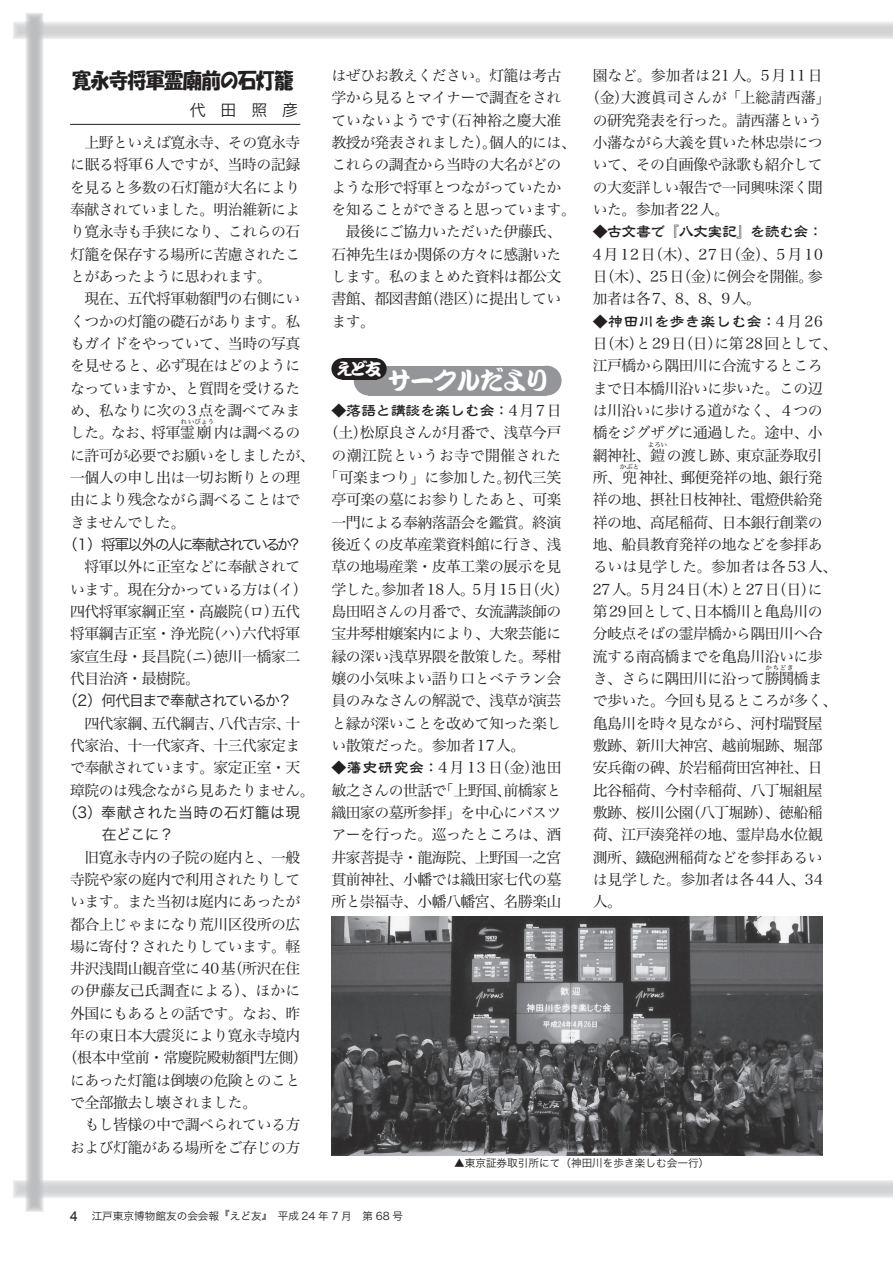
<style>
.page{position:relative;width:893px;height:1263px;background:#fff}
.page>*{position:absolute;margin:0;border:0;box-sizing:border-box;transform-origin:0 0}
.t1{font:25.5px "DF Kan Tei Ryu XB WIN RKSJ H";letter-spacing:-.095em;color:#fff}
.t2{font:21.3px "HGS Soei Kakupoptai";letter-spacing:-.04em;color:#231f20;scale:.9 1}
.t3{font:16.95px "DF Kan Tei Ryu XB WIN RKSJ H";color:#fff}
.t4{font:15.9px "Hira Kaku Pro W3";color:#231f20}
.t5{font:14.85px/22.4px "Hira Min Pro W3";letter-spacing:-.035em;color:#231f20}
.t6{font:14.85px/22.4px "Hira Kaku Pro W3";letter-spacing:.03em;color:#231f20}
.t7{font:14.85px "Hira Kaku Pro W3";letter-spacing:-.165em;color:#231f20}
.t8{font:14.85px "Hira Min Pro W3";color:#231f20}
.t9{font:14.85px "Hira Kaku Pro W3";letter-spacing:-.075em;color:#231f20}
.t10{font:14.85px "Hira Min Pro W3";letter-spacing:.03em;color:#231f20}
.t11{font:14.85px "Hira Min Pro W3";letter-spacing:.015em;color:#231f20}
.t12{font:14.85px "Hira Min Pro W3";letter-spacing:.005em;color:#231f20}
.t13{font:14.85px "Hira Min Pro W3";letter-spacing:.035em;color:#231f20}
.t14{font:500 14.4px "Reisho 101 Std";letter-spacing:-.01em;color:#231f20;scale:1.04 1}
.t15{font:500 14.4px "Reisho 101 Std";letter-spacing:-.035em;color:#231f20;scale:1.04 1}
.t16{font:500 14.4px "Reisho 101 Std";letter-spacing:.03em;color:#231f20;scale:1.04 1}
.t17{font:10.65px "Hira Kaku Pro W3";color:#231f20}
.t18{font:6.45px "Hira Min Pro W3";letter-spacing:.03em;color:#231f20}
.s1{font-family:"Hira Min Pro W3";font-weight:400;font-size:14.85px}
.s2{font-family:"Reisho 101 Std";font-weight:500;font-size:14.4px}
.s3{font-family:"Arial";font-size:13.8px}
</style>
<div class="page">
<img style="left:26px;top:13px;width:18px;height:1199px">
<img style="left:26px;top:21px;width:18px;height:18px">
<hr style="left:70px;top:124px;width:230px;height:1px;background:#231f20">
<div style="left:369px;top:366px;width:178px;height:29px;background:#939598"></div>
<div style="left:354px;top:366px;width:29px;height:29px;background:#939598;border-radius:50%"></div>
<div style="left:532px;top:366px;width:30px;height:29px;background:#939598;border-radius:50%"></div>
<div style="left:342px;top:358px;width:34px;height:21px;background:#231f20"></div>
<div style="left:331px;top:358px;width:22px;height:21px;background:#231f20;border-radius:50%"></div>
<div style="left:365px;top:358px;width:22px;height:21px;background:#231f20;border-radius:50%"></div>
<img style="left:331px;top:916px;width:492px;height:239px">
<h2 class="t2" style="left:72px;top:70px;width:247px">寛永寺将軍霊廟前の石灯籠</h2>
<p class="t4" style="left:190px;top:96px;width:110px">代　田　照　彦</p>
<p class="t5" style="left:70px;top:130px;width:232px">　上野といえば寛永寺、その寛永寺に眠る将軍6人ですが、当時の記録を見ると多数の石灯籠が大名により奉献されていました。明治維新により寛永寺も手狭になり、これらの石灯籠を保存する場所に苦慮されたことがあったように思われます。<br>　現在、五代将軍勅額門の右側にいくつかの灯籠の礎石があります。私もガイドをやっていて、当時の写真を見せると、必ず現在はどのようになっていますか、と質問を受けるため、私なりに次の3点を調べてみました。なお、将軍霊廟内は調べるの</p>
<p class="t18" style="left:181px;top:417px;width:35px">れいびょう</p>
<p class="t5" style="left:70px;top:443px;width:246px">に許可が必要でお願いをしましたが、一個人の申し出は一切お断りとの理由により残念ながら調べることはできませんでした。</p>
<p class="t7" style="left:63px;top:531px;width:241px">（1）将軍以外の人に奉献されているか？</p>
<p class="t5" style="left:70px;top:554px;width:239px">　将軍以外に正室などに奉献されています。現在分かっている方は（イ）四代将軍家綱正室・高巖院（ロ）五代将軍綱吉正室・浄光院（ハ）六代将軍家宣生母・長昌院（ニ）徳川一橋家二代目治済・最樹院。</p>
<p class="t9" style="left:63px;top:687px;width:231px">（2）何代目まで奉献されているか？</p>
<p class="t5" style="left:70px;top:710px;width:246px">　四代家綱、五代綱吉、八代吉宗、十代家治、十一代家斉、十三代家定まで奉献されています。家定正室・天璋院のは残念ながら見あたりません。</p>
<p class="t6" style="left:102px;top:800px;width:200px;text-indent:-39px">（3） 奉献された当時の石灯籠は現在どこに？</p>
<p class="t5" style="left:70px;top:844px;width:232px">　旧寛永寺内の子院の庭内と、一般</p>
<p class="t5" style="left:70px;top:867px;width:232px">寺院や家の庭内で利用されたりして</p>
<p class="t5" style="left:70px;top:889px;width:232px">います。また当初は庭内にあったが</p>
<p class="t5" style="left:70px;top:911px;width:232px">都合上じゃまになり荒川区役所の広</p>
<p class="t5" style="left:70px;top:934px;width:232px">場に寄付？されたりしています。軽</p>
<p class="t5" style="left:70px;top:956px;width:232px">井沢浅間山観音堂に40基（所沢在住</p>
<p class="t12" style="left:70px;top:978px;width:232px">の伊藤友己氏調査による）、ほかに</p>
<p class="t5" style="left:70px;top:1001px;width:232px">外国にもあるとの話です。なお、昨</p>
<p class="t5" style="left:70px;top:1023px;width:232px">年の東日本大震災により寛永寺境内</p>
<p class="t5" style="left:63px;top:1045px;width:247px">（根本中堂前・常慶院殿勅額門左側）</p>
<p class="t5" style="left:70px;top:1068px;width:232px">にあった灯籠は倒壊の危険とのこと</p>
<p class="t5" style="left:70px;top:1090px;width:189px">で全部撤去し壊されました。</p>
<p class="t5" style="left:70px;top:1112px;width:232px">　もし皆様の中で調べられている方</p>
<p class="t5" style="left:70px;top:1135px;width:232px">および灯籠がある場所をご存じの方</p>
<p class="t5" style="left:331px;top:63px;width:246px">はぜひお教えください。灯籠は考古学から見るとマイナーで調査をされていないようです（石神裕之慶大准教授が発表されました）。個人的には、これらの調査から当時の大名がどのような形で将軍とつながっていたかを知ることができると思っています。　最後にご協力いただいた伊藤氏、石神先生ほか関係の方々に感謝いたします。私のまとめた資料は都公文書館、都図書館（港区）に提出しています。</p>
<h1 class="t1" style="left:386px;top:368px;width:165px">サークルだより</h1>
<p class="t3" style="left:336px;top:360px;width:47px">えど友</p>
<p class="t14" style="left:331px;top:399px;width:223px">◆落語と講談を楽しむ会<span class="s1">：4月7日</span></p>
<p class="t5" style="left:324px;top:420px;width:239px">（土）松原良さんが月番で、浅草今戸</p>
<p class="t13" style="left:331px;top:442px;width:232px">の潮江院というお寺で開催された</p>
<p class="t5" style="left:324px;top:465px;width:239px">「可楽まつり」に参加した。初代三笑</p>
<p class="t5" style="left:331px;top:487px;width:232px">亭可楽の墓にお参りしたあと、可楽</p>
<p class="t5" style="left:331px;top:509px;width:232px">一門による奉納落語会を鑑賞。終演</p>
<p class="t5" style="left:331px;top:532px;width:232px">後近くの皮革産業資料館に行き、浅</p>
<p class="t5" style="left:331px;top:554px;width:232px">草の地場産業・皮革工業の展示を見</p>
<p class="t8" style="left:331px;top:576px;width:239px">学した。参加者18人。5月15日（火）</p>
<p class="t5" style="left:331px;top:599px;width:232px">島田昭さんの月番で、女流講談師の</p>
<p class="t5" style="left:331px;top:621px;width:232px">宝井琴柑嬢案内により、大衆芸能に</p>
<p class="t5" style="left:331px;top:643px;width:232px">縁の深い浅草界隈を散策した。琴柑</p>
<p class="t5" style="left:331px;top:666px;width:232px">嬢の小気味よい語り口とベテラン会</p>
<p class="t5" style="left:331px;top:688px;width:232px">員のみなさんの解説で、浅草が演芸</p>
<p class="t5" style="left:331px;top:710px;width:232px">と縁が深いことを改めて知った楽し</p>
<p class="t5" style="left:331px;top:733px;width:195px">い散策だった。参加者17人。</p>
<p class="t5" style="left:331px;top:755px;width:232px;text-align:justify"><span class="s2">◆藩史研究会</span>：4 月 13 日（金）池田敏之さんの世話で「上野国、前橋家と織田家の墓所参拝」を中心にバスツアーを行った。巡ったところは、酒井家菩提寺・龍海院、上野国一之宮貫前神社、小幡では織田家七代の墓所と崇福寺、小幡八幡宮、名勝楽山</p>
<p class="t10" style="left:593px;top:63px;width:232px">園など。参加者は21人。5月11日</p>
<p class="t11" style="left:585px;top:85px;width:246px">（金）大渡眞司さんが「上総請西藩」</p>
<p class="t5" style="left:593px;top:108px;width:232px">の研究発表を行った。請西藩という</p>
<p class="t5" style="left:593px;top:130px;width:232px">小藩ながら大義を貫いた林忠崇につ</p>
<p class="t5" style="left:593px;top:152px;width:232px">いて、その自画像や詠歌も紹介して</p>
<p class="t5" style="left:593px;top:175px;width:232px">の大変詳しい報告で一同興味深く聞</p>
<p class="t5" style="left:593px;top:197px;width:138px">いた。参加者22人。</p>
<p class="t15" style="left:593px;top:221px;width:223px">◆古文書で『八丈実記』を読む会<span class="s1">：</span></p>
<p class="t5" style="left:593px;top:242px;width:232px;text-align:justify">4月 12 日（木）、27 日（金）、5月 10日（木）、25日（金）に例会を開催。参加者は各7、8、8、9人。</p>
<p class="t16" style="left:593px;top:310px;width:223px">◆神田川を歩き楽しむ会<span class="s1">：4月26</span></p>
<p class="t5" style="left:593px;top:331px;width:246px">日（木）と29日（日）に第28回として、江戸橋から隅田川に合流するところまで日本橋川沿いに歩いた。この辺は川沿いに歩ける道がなく、４つの橋をジグザグに通過した。途中、小網神社、鎧の渡し跡、東京証券取引</p>
<p class="t18" style="left:648px;top:439px;width:21px">よろい</p>
<p class="t5" style="left:593px;top:465px;width:232px">所、兜神社、郵便発祥の地、銀行発</p>
<p class="t18" style="left:620px;top:461px;width:21px">かぶと</p>
<p class="t5" style="left:593px;top:487px;width:246px">祥の地、摂社日枝神社、電燈供給発祥の地、高尾稲荷、日本銀行創業の地、船員教育発祥の地などを参拝あるいは見学した。参加者は各53人、<br>27人。5月24日（木）と27日（日）に第29回として、日本橋川と亀島川の分岐点そばの霊岸橋から隅田川へ合流する南高橋までを亀島川沿いに歩き、さらに隅田川に沿って勝鬨橋ま</p>
<p class="t18" style="left:765px;top:662px;width:30px">かちどき</p>
<p class="t5" style="left:593px;top:688px;width:246px">で歩いた。今回も見るところが多く、亀島川を時々見ながら、河村瑞賢屋敷跡、新川大神宮、越前堀跡、堀部安兵衛の碑、於岩稲荷田宮神社、日比谷稲荷、今村幸稲荷、八丁堀組屋敷跡、桜川公園（八丁堀跡）、徳船稲荷、江戸湊発祥の地、霊岸島水位観測所、鐡砲洲稲荷などを参拝あるいは見学した。参加者は各44人、34人。</p>
<p class="t17" style="left:454px;top:1154px;width:257px">▲東京証券取引所にて（神田川を歩き楽しむ会一行）</p>
<p class="t17" style="left:70px;top:1206px;width:334px"><span class="s3">4</span> 江戸東京博物館友の会会報『えど友』　平成 24 年 7 月　第 68 号</p>
</div>
